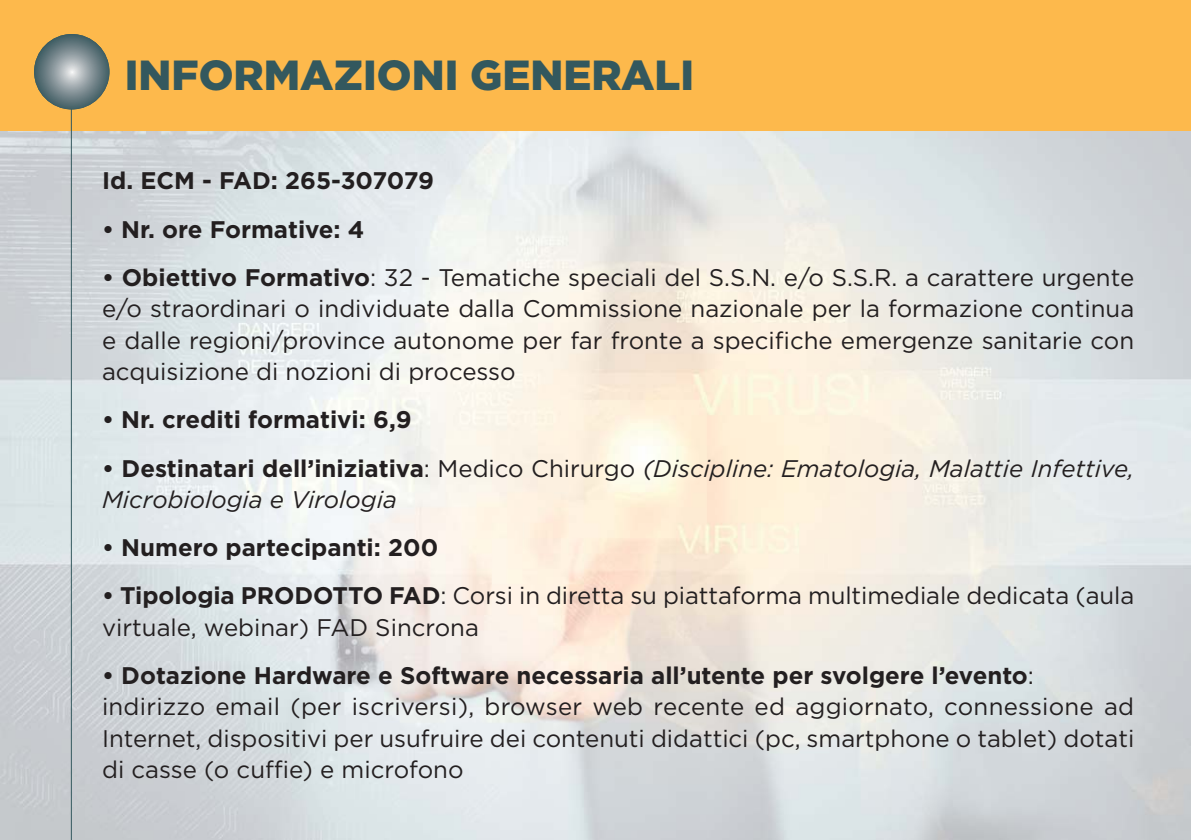
<style>
.page{position:relative;width:1191px;height:840px;background:#fff}
.page>*{position:absolute;margin:0;border:0;box-sizing:border-box;transform-origin:0 0}
.t1{font:900 42px "Gotham";color:#33585e}
.t2{font:24px/31.4px "Gotham";color:#231f20}
.t3{font:italic 24px/31.4px "Gotham";color:#231f20}
.t4{font:700 24px "Gotham";color:#231f20}
.s1{font-weight:700}
.s2{font-weight:700;font-style:normal}
.s3{font-style:normal}
</style>
<div class="page">
<img style="left:0;top:130px;width:1191px;height:709px">
<div style="left:0;top:0;width:1191px;height:130px;background:#fdb94c"></div>
<hr style="left:71px;top:73px;width:1px;height:766px;background:#33585e">
<svg style="left:34px;top:34px;width:75px;height:75px;background:#74868b"></svg>
<h1 class="t1" style="left:125px;top:51px;width:571px">INFORMAZIONI GENERALI</h1>
<p class="t4" style="left:102px;top:172px;width:334px">Id. ECM - FAD: 265-307079</p>
<p class="t4" style="left:102px;top:220px;width:264px">• Nr. ore Formative: 4</p>
<p class="t2" style="left:102px;top:263px;width:1033px;text-align:justify"><span class="s1">• Obiettivo Formativo</span>: 32 - Tematiche speciali del S.S.N. e/o S.S.R. a carattere urgente e/o straordinari o individuate dalla Commissione nazionale per la formazione continua e dalle regioni/province autonome per far fronte a specifiche emergenze sanitarie con acquisizione di nozioni di processo</p>
<p class="t4" style="left:102px;top:410px;width:311px">• Nr. crediti formativi: 6,9</p>
<p class="t3" style="left:102px;top:452px;width:1033px"><span class="s2">• Destinatari dell’iniziativa</span><span class="s3">: Medico Chirurgo</span> (Discipline: Ematologia, Malattie Infettive,<br>Microbiologia e Virologia</p>
<p class="t4" style="left:102px;top:538px;width:338px">• Numero partecipanti: 200</p>
<p class="t2" style="left:102px;top:581px;width:1033px"><span class="s1">• Tipologia PRODOTTO FAD</span>: Corsi in diretta su piattaforma multimediale dedicata (aula virtuale, webinar) FAD Sincrona</p>
<p class="t2" style="left:102px;top:661px;width:1033px"><span class="s1">• Dotazione Hardware e Software necessaria all’utente per svolgere l’evento</span>: indirizzo email (per iscriversi), browser web recente ed aggiornato, connessione ad Internet, dispositivi per usufruire dei contenuti didattici (pc, smartphone o tablet) dotati di casse (o cuffie) e microfono</p>
</div>
